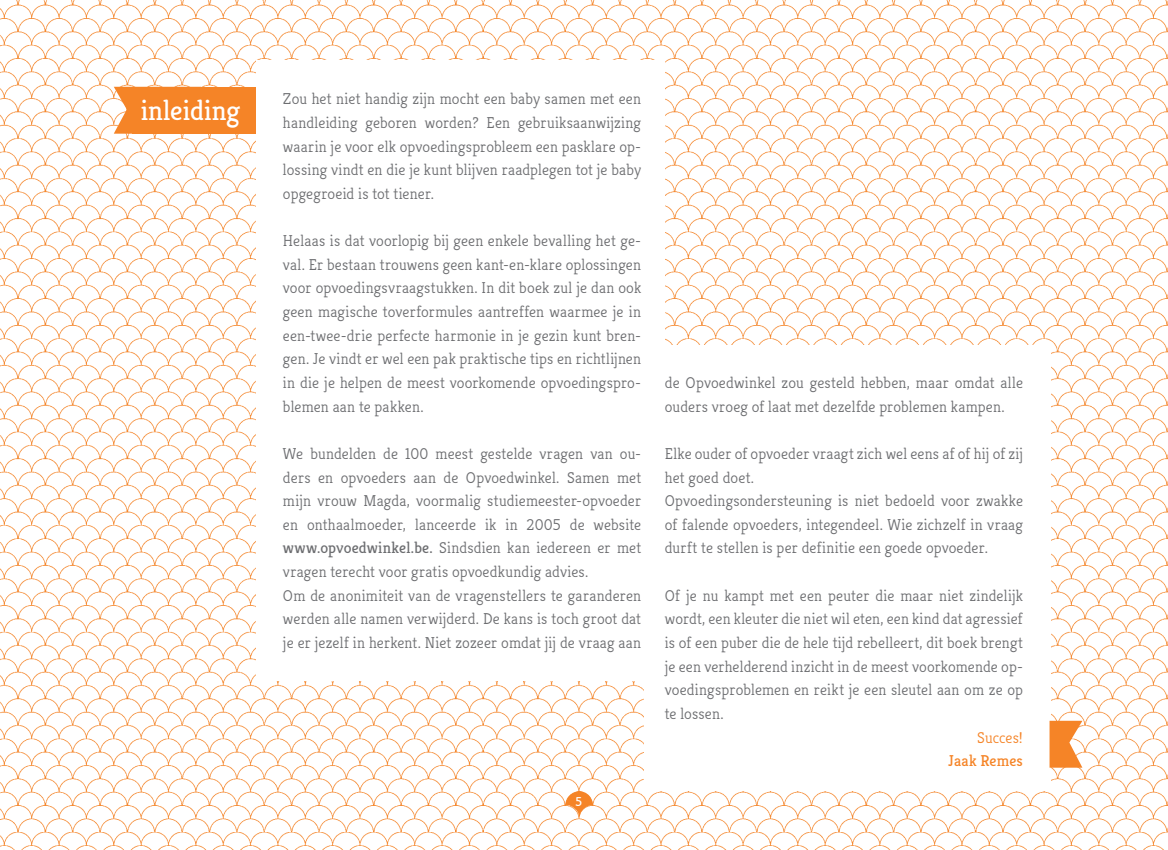
<style>
.page{position:relative;width:1168px;height:850px;background:#fff}
.page>*{position:absolute;margin:0;border:0;box-sizing:border-box;transform-origin:0 0}
.t1{font:28px "Kreon";color:#fff}
.brood{font:300 15.75px/23.6px "Kreon";letter-spacing:.01em;color:#6c6d70;text-align:justify}
.brood-2{font:15.75px/23.6px "Kreon";letter-spacing:.01em;color:#f58427;text-align:right}
.t2{font:12.95px "Kreon";color:#fff}
.s1{font-weight:400}
.s2{font-weight:300}
</style>
<div class="page">
<img style="left:0;top:0;width:1168px;height:850px">
<div style="left:256px;top:61px;width:408px;height:620px;background:#fff"></div>
<div style="left:132px;top:87px;width:124px;height:47px;background:#f58427"></div>
<div style="left:644px;top:345px;width:406px;height:445px;background:#fff"></div>
<svg style="left:114px;top:87px;width:18px;height:47px"></svg>
<svg style="left:1049px;top:720px;width:33px;height:47px;background:#f69d53"></svg>
<svg style="left:564px;top:791px;width:29px;height:27px"></svg>
<svg style="left:1164px;top:0;width:4px;height:5px"></svg>
<svg style="left:1164px;top:846px;width:4px;height:4px"></svg>
<p class="t1" style="left:141px;top:93px;width:101px">inleiding</p>
<p class="brood" style="left:283px;top:88px;width:360px">Zou het niet handig zijn mocht een baby samen met een handleiding geboren worden? Een gebruiksaanwijzing waarin je voor elk opvoedingsprobleem een pasklare op&shy;lossing vindt en die je kunt blijven raadplegen tot je baby opgegroeid is tot tiener.</p>
<p class="brood" style="left:283px;top:229px;width:360px">Helaas is dat voorlopig bij geen enkele bevalling het ge&shy;val. Er bestaan trouwens geen kant-en-klare oplossingen voor opvoedingsvraagstukken. In dit boek zul je dan ook geen magische toverformules aantreffen waarmee je in een-twee-drie perfecte harmonie in je gezin kunt bren&shy;gen. Je vindt er wel een pak praktische tips en richtlijnen in die je helpen de meest voorkomende opvoedingspro&shy;blemen aan te pakken.</p>
<p class="brood" style="left:283px;top:442px;width:360px">We bundelden de 100 meest gestelde vragen van ou&shy;ders en opvoeders aan de Opvoedwinkel. Samen met mijn vrouw Magda, voormalig studiemeester-opvoeder en onthaalmoeder, lanceerde ik in 2005 de website <span class="s1">www.opvoedwinkel.be.</span> Sindsdien kan iedereen er met vragen terecht voor gratis opvoedkundig advies.</p>
<p class="brood" style="left:283px;top:584px;width:360px">Om de anonimiteit van de vragenstellers te garanderen werden alle namen verwijderd. De kans is toch groot dat je er jezelf in herkent. Niet zozeer omdat jij de vraag aan</p>
<p class="t2" style="left:575px;top:793px;width:8px">5</p>
<p class="brood" style="left:665px;top:371px;width:360px">de Opvoedwinkel zou gesteld hebben, maar omdat alle ouders vroeg of laat met dezelfde problemen kampen.</p>
<p class="brood" style="left:665px;top:442px;width:360px;text-align:left">Elke ouder of opvoeder vraagt zich wel eens af of hij of zij het goed doet.<br>Opvoedingsondersteuning is niet bedoeld voor zwakke of falende opvoeders, integendeel. Wie zichzelf in vraag durft te stellen is per definitie een goede opvoeder.</p>
<p class="brood" style="left:665px;top:584px;width:360px">Of je nu kampt met een peuter die maar niet zindelijk wordt, een kleuter die niet wil eten, een kind dat agressief is of een puber die de hele tijd rebelleert, dit boek brengt je een verhelderend inzicht in de meest voorkomende op&shy;voedingsproblemen en reikt je een sleutel aan om ze op te lossen.</p>
<p class="brood-2" style="left:948px;top:725px;width:76px"><span class="s2">Succes!<br></span>Jaak Remes</p>
</div>
